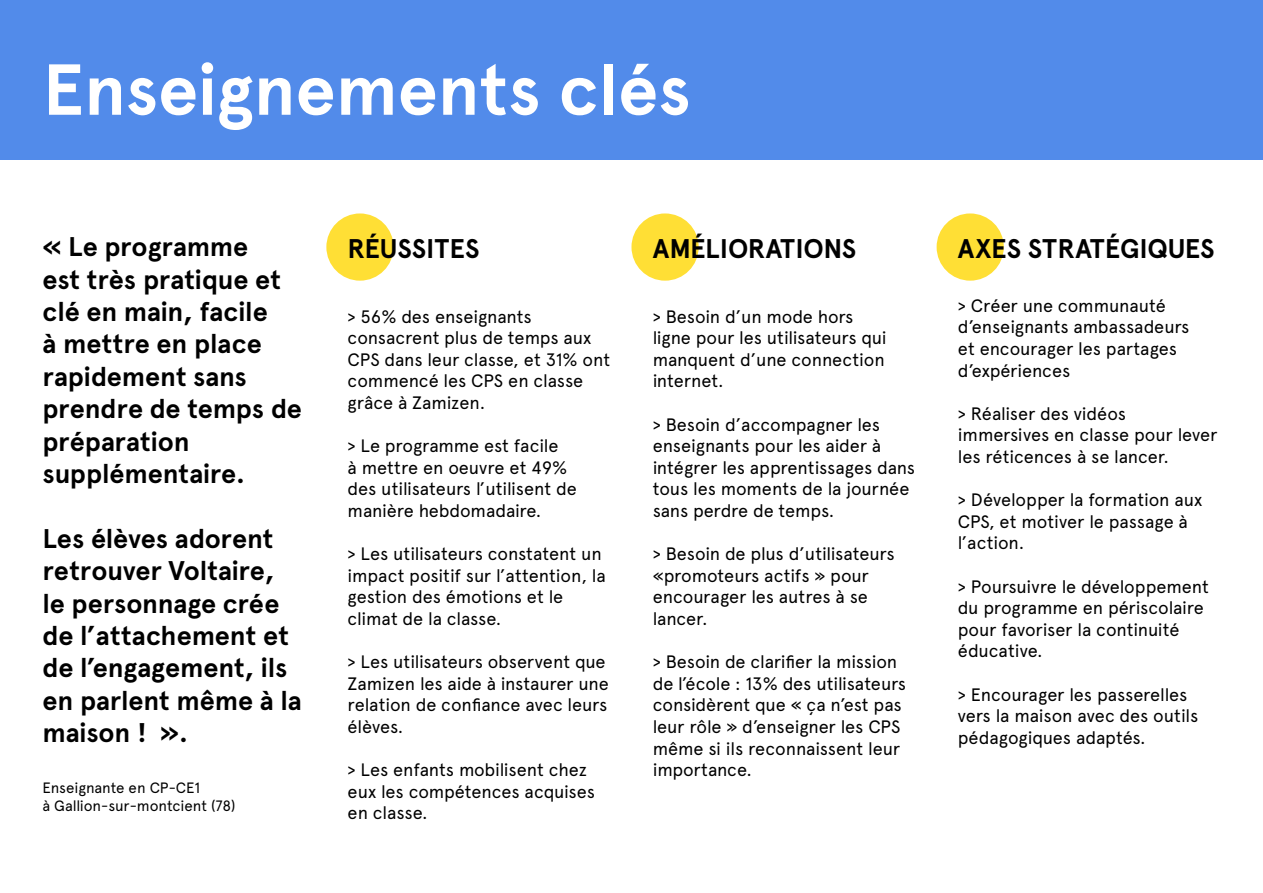
<style>
.page{position:relative;width:1263px;height:893px;background:#fff}
.page>*{position:absolute;margin:0;border:0;box-sizing:border-box;transform-origin:0 0}
.t1{font:700 72px "Apercu";color:#fff}
.t2{font:700 27px/32.4px "Apercu";letter-spacing:-.005em;color:#000}
.t3{font:18px/21.6px "Apercu";letter-spacing:-.005em;color:#000}
.t4{font:15px/18px "Apercu";letter-spacing:-.01em;color:#000}
</style>
<div class="page">
<div style="left:0;top:0;width:1263px;height:159px;background:#528bea"></div>
<div style="left:631px;top:213px;width:68px;height:68px;background:#ffdf35;border-radius:50%"></div>
<div style="left:936px;top:213px;width:68px;height:68px;background:#ffdf35;border-radius:50%"></div>
<div style="left:326px;top:213px;width:68px;height:68px;background:#ffdf35;border-radius:50%"></div>
<h1 class="t1" style="left:43px;top:46px;width:650px">Enseignements clés</h1>
<h2 class="t2" style="left:43px;top:231px;width:261px">« Le programme<br>est très pratique et clé en main, facile<br>à mettre en place rapidement sans prendre de temps de préparation supplémentaire.</h2>
<h2 class="t2" style="left:43px;top:522px;width:261px">Les élèves adorent retrouver Voltaire, le personnage crée de l’attachement et de l’engagement, ils en parlent même à la maison ! ».</h2>
<p class="t4" style="left:43px;top:778px;width:195px">Enseignante en CP-CE1<br>à Gallion-sur-montcient (78)</p>
<h2 class="t2" style="left:348px;top:232px;width:133px">RÉUSSITES</h2>
<p class="t3" style="left:348px;top:305px;width:264px">&gt; 56% des enseignants consacrent plus de temps aux<br>CPS dans leur classe, et 31% ont commencé les CPS en classe grâce à Zamizen.</p>
<p class="t3" style="left:348px;top:435px;width:231px">&gt; Le programme est facile<br>à mettre en oeuvre et 49% des utilisateurs l’utilisent de manière hebdomadaire.</p>
<p class="t3" style="left:348px;top:543px;width:260px">&gt; Les utilisateurs constatent un impact positif sur l’attention, la gestion des émotions et le climat de la classe.</p>
<p class="t3" style="left:348px;top:651px;width:263px">&gt; Les utilisateurs observent que<br>Zamizen les aide à instaurer une relation de confiance avec leurs élèves.</p>
<p class="t3" style="left:348px;top:759px;width:249px">&gt; Les enfants mobilisent chez eux les compétences acquises en classe.</p>
<h2 class="t2" style="left:653px;top:232px;width:205px">AMÉLIORATIONS</h2>
<p class="t3" style="left:653px;top:305px;width:235px">&gt; Besoin d’un mode hors ligne pour les utilisateurs qui manquent d’une connection internet.</p>
<p class="t3" style="left:653px;top:413px;width:264px">&gt; Besoin d’accompagner les enseignants pour les aider à intégrer les apprentissages dans tous les moments de la journée sans perdre de temps.</p>
<p class="t3" style="left:653px;top:543px;width:243px">&gt; Besoin de plus d’utilisateurs «promoteurs actifs » pour encourager les autres à se lancer.</p>
<p class="t3" style="left:653px;top:651px;width:255px">&gt; Besoin de clarifier la mission de l’école : 13% des utilisateurs considèrent que « ça n’est pas leur rôle » d’enseigner les CPS même si ils reconnaissent leur importance.</p>
<h2 class="t2" style="left:958px;top:232px;width:258px">AXES STRATÉGIQUES</h2>
<p class="t3" style="left:958px;top:295px;width:233px">&gt; Créer une communauté d’enseignants ambassadeurs et encourager les partages d’expériences</p>
<p class="t3" style="left:958px;top:403px;width:261px">&gt; Réaliser des vidéos immersives en classe pour lever les réticences à se lancer.</p>
<p class="t3" style="left:958px;top:489px;width:246px">&gt; Développer la formation aux<br>CPS, et motiver le passage à l’action.</p>
<p class="t3" style="left:958px;top:575px;width:253px">&gt; Poursuivre le développement du programme en périscolaire pour favoriser la continuité éducative.</p>
<p class="t3" style="left:958px;top:683px;width:242px">&gt; Encourager les passerelles vers la maison avec des outils pédagogiques adaptés.</p>
</div>
